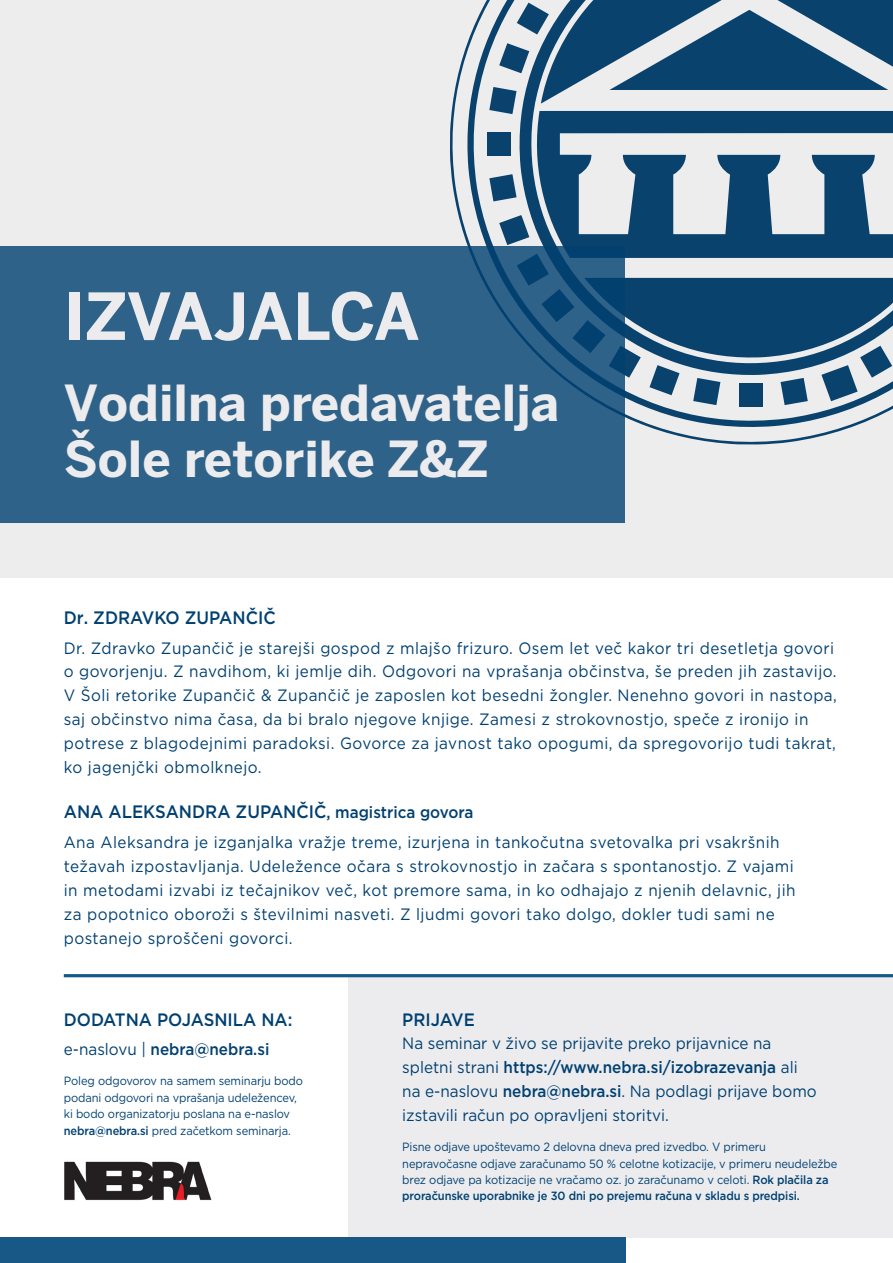
<style>
.page{position:relative;width:893px;height:1263px;background:#fff}
.page>*{position:absolute;margin:0;border:0;box-sizing:border-box;transform-origin:0 0}
.t1{font:700 64.2px "Benton Sans";letter-spacing:-.01em;color:#ececee}
.t2{font:700 49.35px/56.8px "Benton Sans";color:#ececee}
.t3{font:500 18px "Gotham";color:#004071;scale:.93 1}
.t4{font:16.5px/23.9px "Gotham";letter-spacing:.03em;color:#004071;scale:.93 1}
.t5{font:16.5px/23.9px "Gotham";color:#004071;scale:.93 1}
.t6{font:500 16.5px "Gotham";color:#004071;scale:.93 1}
.t7{font:12px/16.5px "Gotham";letter-spacing:-.01em;color:#004071;scale:.93 1}
.s1{font-size:16.5px}
.s2{font-weight:400}
.s3{font-weight:500}
</style>
<div class="page">
<div style="left:349px;top:974px;width:544px;height:263px;background:#ececee"></div>
<div style="left:0;top:0;width:893px;height:577px;background:#ededed"></div>
<svg style="left:444px;top:0;width:449px;height:445px;fill:#0a426e"></svg>
<div style="left:0;top:247px;width:625px;height:276px;background:#2f6289"></div>
<hr style="left:64px;top:974px;width:829px;height:3px;background:#175887">
<div style="left:0;top:1237px;width:625px;height:26px;background:#175887"></div>
<img style="left:64px;top:1161px;width:148px;height:39px">
<h1 class="t1" style="left:64px;top:278px;width:357px">IZVAJALCA</h1>
<h2 class="t2" style="left:64px;top:374px;width:497px">Vodilna predavatelja<br>Šole retorike Z&amp;Z</h2>
<p class="t3" style="left:64px;top:605px;width:229px">Dr. ZDRAVKO ZUPANČIČ</p>
<p class="t4" style="left:64px;top:635px;width:833px">Dr. Zdravko Zupančič je starejši gospod z mlajšo frizuro. Osem let več kakor tri desetletja govori o govorjenju. Z navdihom, ki jemlje dih. Odgovori na vprašanja občinstva, še preden jih zastavijo.<br>V Šoli retorike Zupančič &amp; Zupančič je zaposlen kot besedni žongler. Nenehno govori in nastopa, saj občinstvo nima časa, da bi bralo njegove knjige. Zamesi z strokovnostjo, speče z ironijo in potrese z blagodejnimi paradoksi. Govorce za javnost tako opogumi, da spregovorijo tudi takrat, ko jagenjčki obmolknejo.</p>
<p class="t3" style="left:64px;top:800px;width:442px">ANA ALEKSANDRA ZUPANČIČ<span class="s1">, magistrica govora</span></p>
<p class="t4" style="left:64px;top:830px;width:788px">Ana Aleksandra je izganjalka vražje treme, izurjena in tankočutna svetovalka pri vsakršnih težavah izpostavljanja. Udeležence očara s strokovnostjo in začara s spontanostjo. Z vajami in metodami izvabi iz tečajnikov več, kot premore sama, in ko odhajajo z njenih delavnic, jih za popotnico oboroži s številnimi nasveti. Z ljudmi govori tako dolgo, dokler tudi sami ne postanejo sproščeni govorci.</p>
<p class="t3" style="left:64px;top:1007px;width:247px">DODATNA POJASNILA NA:</p>
<p class="t6" style="left:64px;top:1039px;width:223px"><span class="s2">e-naslovu |</span> nebra@nebra.si</p>
<p class="t7" style="left:64px;top:1072px;width:259px">Poleg odgovorov na samem seminarju bodo podani odgovori na vprašanja udeležencev, ki bodo organizatorju poslana na e-naslov <span class="s3">nebra@nebra.si</span> pred začetkom seminarja.</p>
<p class="t3" style="left:402px;top:1007px;width:80px">PRIJAVE</p>
<p class="t5" style="left:402px;top:1031px;width:447px">Na seminar v živo se prijavite preko prijavnice na spletni strani <span class="s3">https://www.nebra.si/izobrazevanja</span> ali na e-naslovu <span class="s3">nebra@nebra.si</span>. Na podlagi prijave bomo izstavili račun po opravljeni storitvi.</p>
<p class="t7" style="left:402px;top:1138px;width:469px">Pisne odjave upoštevamo 2 delovna dneva pred izvedbo. V primeru nepravočasne odjave zaračunamo 50 % celotne kotizacije, v primeru neudeležbe brez odjave pa kotizacije ne vračamo oz. jo zaračunamo v celoti. <span class="s3">Rok plačila za proračunske uporabnike je 30 dni po prejemu računa v skladu s predpisi.</span></p>
</div>
